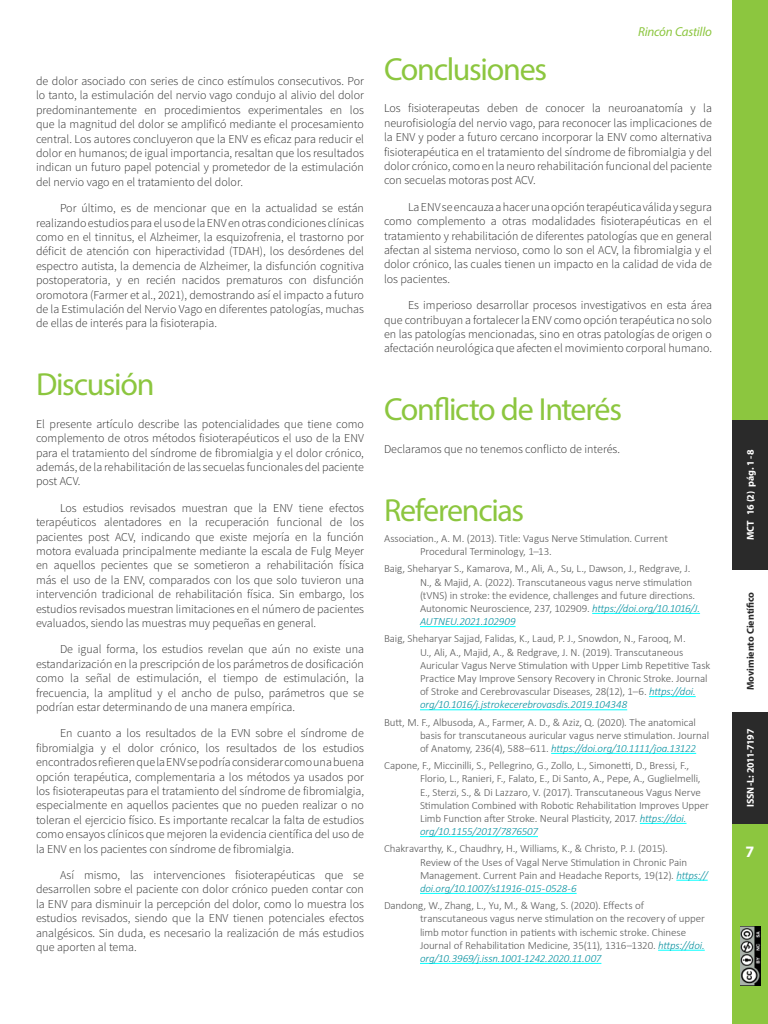
<style>
.page{position:relative;width:768px;height:1024px;background:#fff}
.page>*{position:absolute;margin:0;border:0;box-sizing:border-box;transform-origin:0 0}
.t1{font:32px "Myriad Pro";letter-spacing:-.04em;color:#8cc63f}
.t2{font:700 16px "Myriad Pro";color:#fff}
.t3{font:italic 13px "Myriad Pro";letter-spacing:-.015em;color:#8cc63f}
.t4{font:300 12px/14.4px "Source Sans Pro";color:#2a2a2a;text-align:justify}
.t5{font:300 11px/13.2px "Calibri";letter-spacing:-.01em;color:#5a5a5a}
.t6{font:700 10px "Myriad Pro";letter-spacing:-.01em;color:#fff}
.t7{font:700 10px "Myriad Pro";color:#2a2a2a}
.s1{font-style:italic;color:#09909f}
</style>
<div class="page">
<div style="left:732px;top:712px;width:36px;height:312px;background:#8cc63f"></div>
<div style="left:732px;top:0;width:36px;height:570px;background:#8cc63f"></div>
<div style="left:732px;top:420px;width:36px;height:150px;background:#2a2a2a"></div>
<div style="left:732px;top:712px;width:36px;height:112px;background:#2a2a2a"></div>
<img style="left:740px;top:927px;width:20px;height:58px">
<hr style="left:592px;top:613px;width:108px;height:1px;background:#0ff">
<hr style="left:420px;top:626px;width:96px;height:1px;background:#0ff">
<hr style="left:649px;top:696px;width:47px;height:1px;background:#0ff">
<hr style="left:420px;top:710px;width:207px;height:1px;background:#0ff">
<hr style="left:551px;top:753px;width:145px;height:1px;background:#0ff">
<hr style="left:640px;top:823px;width:47px;height:1px;background:#0ff">
<hr style="left:420px;top:836px;width:118px;height:1px;background:#0ff">
<hr style="left:676px;top:880px;width:32px;height:1px;background:#0ff">
<hr style="left:420px;top:893px;width:157px;height:1px;background:#0ff">
<hr style="left:658px;top:950px;width:47px;height:1px;background:#0ff">
<hr style="left:420px;top:963px;width:181px;height:1px;background:#0ff">
<p class="t4" style="left:36px;top:74px;width:330px">de dolor asociado con series de cinco estímulos consecutivos. Por lo tanto, la estimulación del nervio vago condujo al alivio del dolor predominantemente en procedimientos experimentales en los que la magnitud del dolor se amplificó mediante el procesamiento central. Los autores concluyeron que la ENV es eficaz para reducir el dolor en humanos; de igual importancia, resaltan que los resultados indican un futuro papel potencial y prometedor de la estimulación del nervio vago en el tratamiento del dolor.</p>
<p class="t4" style="left:36px;top:201px;width:330px;text-indent:24px">Por último, es de mencionar que en la actualidad se están realizando estudios para el uso de la ENV en otras condiciones clínicas como en el tinnitus, el Alzheimer, la esquizofrenia, el trastorno por déficit de atención con hiperactividad (TDAH), los desórdenes del espectro autista, la demencia de Alzheimer, la disfunción cognitiva postoperatoria, y en recién nacidos prematuros con disfunción oromotora (Farmer et al., 2021), demostrando así el impacto a futuro de la Estimulación del Nervio Vago en diferentes patologías, muchas de ellas de interés para la fisioterapia.</p>
<h1 class="t1" style="left:36px;top:365px;width:120px">Discusión</h1>
<p class="t4" style="left:36px;top:417px;width:330px">El presente artículo describe las potencialidades que tiene como complemento de otros métodos fisioterapéuticos el uso de la ENV para el tratamiento del síndrome de fibromialgia y el dolor crónico, además, de la rehabilitación de las secuelas funcionales del paciente post ACV.</p>
<p class="t4" style="left:36px;top:501px;width:330px;text-indent:24px">Los estudios revisados muestran que la ENV tiene efectos terapéuticos alentadores en la recuperación funcional de los pacientes post ACV, indicando que existe mejoría en la función motora evaluada principalmente mediante la escala de Fulg Meyer en aquellos pecientes que se sometieron a rehabilitación física más el uso de la ENV, comparados con los que solo tuvieron una intervención tradicional de rehabilitación física. Sin embargo, los estudios revisados muestran limitaciones en el número de pacientes evaluados, siendo las muestras muy pequeñas en general.</p>
<p class="t4" style="left:36px;top:642px;width:330px;text-indent:24px">De igual forma, los estudios revelan que aún no existe una estandarización en la prescripción de los parámetros de dosificación como la señal de estimulación, el tiempo de estimulación, la frecuencia, la amplitud y el ancho de pulso, parámetros que se podrían estar determinando de una manera empírica.</p>
<p class="t4" style="left:36px;top:726px;width:330px;text-indent:24px">En cuanto a los resultados de la EVN sobre el síndrome de fibromialgia y el dolor crónico, los resultados de los estudios encontrados refieren que la ENV se podría considerar como una buena opción terapéutica, complementaria a los métodos ya usados por los fisioterapeutas para el tratamiento del síndrome de fibromialgia, especialmente en aquellos pacientes que no pueden realizar o no toleran el ejercicio físico. Es importante recalcar la falta de estudios como ensayos clínicos que mejoren la evidencia científica del uso de la ENV en los pacientes con síndrome de fibromialgia.</p>
<p class="t4" style="left:36px;top:868px;width:330px;text-indent:24px">Así mismo, las intervenciones fisioterapéuticas que se desarrollen sobre el paciente con dolor crónico pueden contar con la ENV para disminuir la percepción del dolor, como lo muestra los estudios revisados, siendo que la ENV tienen potenciales efectos analgésicos. Sin duda, es necesario la realización de más estudios que aporten al tema.</p>
<p class="t3" style="left:638px;top:23px;width:75px">Rincón Castillo</p>
<h1 class="t1" style="left:384px;top:50px;width:165px">Conclusiones</h1>
<p class="t4" style="left:384px;top:101px;width:330px">Los fisioterapeutas deben de conocer la neuroanatomía y la neurofisiología del nervio vago, para reconocer las implicaciones de la ENV y poder a futuro cercano incorporar la ENV como alternativa fisioterapéutica en el tratamiento del síndrome de fibromialgia y del dolor crónico, como en la neuro rehabilitación funcional del paciente con secuelas motoras post ACV.</p>
<p class="t4" style="left:384px;top:200px;width:330px;text-indent:24px">La ENV se encauza a hacer una opción terapéutica válida y segura como complemento a otras modalidades fisioterapéuticas en el tratamiento y rehabilitación de diferentes patologías que en general afectan al sistema nervioso, como lo son el ACV, la fibromialgia y el dolor crónico, las cuales tienen un impacto en la calidad de vida de los pacientes.</p>
<p class="t4" style="left:384px;top:298px;width:330px;text-indent:24px">Es imperioso desarrollar procesos investigativos en esta área que contribuyan a fortalecer la ENV como opción terapéutica no solo en las patologías mencionadas, sino en otras patologías de origen o afectación neurológica que afecten el movimiento corporal humano.</p>
<h1 class="t1" style="left:384px;top:390px;width:240px">Conflicto de Interés</h1>
<p class="t4" style="left:384px;top:442px;width:237px">Declaramos que no tenemos conflicto de interés.</p>
<h1 class="t1" style="left:384px;top:490px;width:142px">Referencias</h1>
<p class="t5" style="left:420px;top:532px;width:250px;text-indent:-36px">Association., A. M. (2013). Title: Vagus Nerve Stimulation. Current<br>Procedural Terminology, 1–13.</p>
<p class="t5" style="left:420px;top:562px;width:282px;text-indent:-36px">Baig, Sheharyar S., Kamarova, M., Ali, A., Su, L., Dawson, J., Redgrave, J.<br>N., &amp; Majid, A. (2022). Transcutaneous vagus nerve stimulation (tVNS) in stroke: the evidence, challenges and future directions.<br>Autonomic Neuroscience, 237, 102909. <span class="s1">https://doi.org/10.1016/J.<br>AUTNEU.2021.102909</span></p>
<p class="t5" style="left:420px;top:632px;width:292px;text-indent:-36px">Baig, Sheharyar Sajjad, Falidas, K., Laud, P. J., Snowdon, N., Farooq, M.<br>U., Ali, A., Majid, A., &amp; Redgrave, J. N. (2019). Transcutaneous Auricular Vagus Nerve Stimulation with Upper Limb Repetitive Task Practice May Improve Sensory Recovery in Chronic Stroke. Journal of Stroke and Cerebrovascular Diseases, 28(12), 1–6. <span class="s1">https://doi. org/10.1016/j.jstrokecerebrovasdis.2019.104348</span></p>
<p class="t5" style="left:420px;top:715px;width:291px;text-indent:-36px">Butt, M. F., Albusoda, A., Farmer, A. D., &amp; Aziz, Q. (2020). The anatomical basis for transcutaneous auricular vagus nerve stimulation. Journal of Anatomy, 236(4), 588–611. <span class="s1">https://doi.org/10.1111/joa.13122</span></p>
<p class="t5" style="left:420px;top:759px;width:291px;text-indent:-36px">Capone, F., Miccinilli, S., Pellegrino, G., Zollo, L., Simonetti, D., Bressi, F., Florio, L., Ranieri, F., Falato, E., Di Santo, A., Pepe, A., Guglielmelli, E., Sterzi, S., &amp; Di Lazzaro, V. (2017). Transcutaneous Vagus Nerve Stimulation Combined with Robotic Rehabilitation Improves Upper Limb Function after Stroke. Neural Plasticity, 2017. <span class="s1">https://doi. org/10.1155/2017/7876507</span></p>
<p class="t5" style="left:420px;top:842px;width:289px;text-indent:-36px">Chakravarthy, K., Chaudhry, H., Williams, K., &amp; Christo, P. J. (2015).<br>Review of the Uses of Vagal Nerve Stimulation in Chronic Pain Management. Current Pain and Headache Reports, 19(12). <span class="s1">https:// doi.org/10.1007/s11916-015-0528-6</span></p>
<p class="t5" style="left:420px;top:899px;width:286px;text-indent:-36px">Dandong, W., Zhang, L., Yu, M., &amp; Wang, S. (2020). Effects of transcutaneous vagus nerve stimulation on the recovery of upper limb motor function in patients with ischemic stroke. Chinese Journal of Rehabilitation Medicine, 35(11), 1316–1320. <span class="s1">https://doi. org/10.3969/j.issn.1001-1242.2020.11.007</span></p>
<p class="t6" style="left:744px;top:540px;width:92px;rotate:-90deg">MCT 16 (2) pág. 1-8</p>
<p class="t7" style="left:744px;top:690px;width:100px;rotate:-90deg">Movimiento Científico</p>
<p class="t6" style="left:744px;top:807px;width:80px;rotate:-90deg">ISSN-L: 2011-7197</p>
<h2 class="t2" style="left:746px;top:841px;width:10px">7</h2>
</div>
